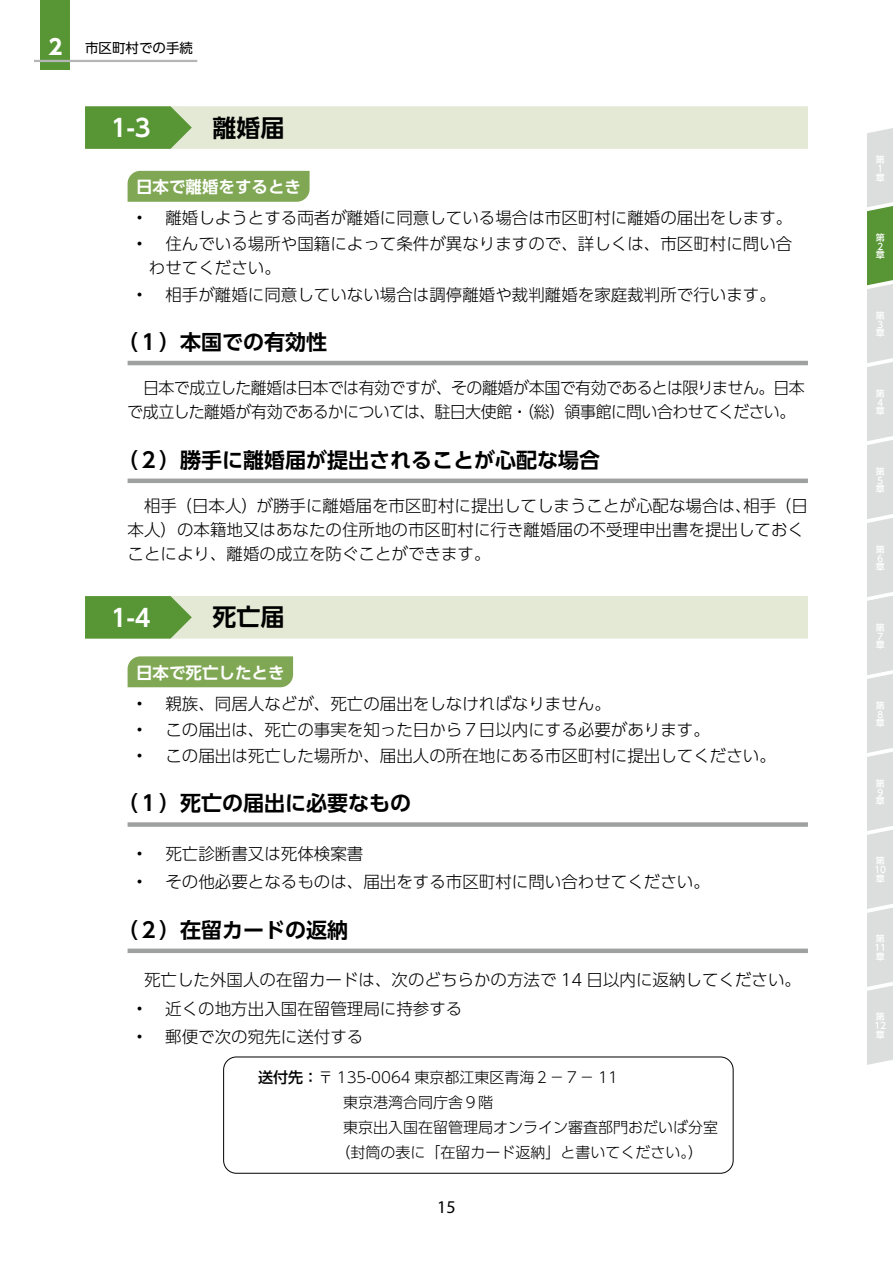
<style>
.page{position:relative;width:893px;height:1263px;background:#fff}
.page>*{position:absolute;margin:0;border:0;box-sizing:border-box;transform-origin:0 0}
.t1{font:700 24px "UD Shin Go Pro De";color:#fff}
.t2{font:700 24px "UD Shin Go Pro De";color:#000}
.t3{font:700 21px "UD Shin Go Pro De";color:#000}
.t4{font:18px "Myriad Pro";color:#000}
.t5{font:300 16.5px/26.1px "UD Shin Go Pro";color:#000}
.t6{font:300 16.5px/24px "UD Shin Go Pro";letter-spacing:-.04em;color:#000}
.t7{font:700 16.5px "UD Shin Go Pro De";color:#fff}
.t8{font:300 15px "UD Shin Go Pro";color:#000}
.t9{font:13.5px "UD Shin Go Pro";color:#000}
.t10{font:500 9px/8.7px "UD Shin Go NT Pr 6 N";color:#fff}
.s1{font-weight:700;font-size:21px;color:#fff}
.s2{font-weight:500}
</style>
<div class="page">
<div style="left:40px;top:0;width:30px;height:70px;background:#579535"></div>
<hr style="left:34px;top:60px;width:163px;height:2px;background:#b5b6b6">
<svg style="left:867px;top:128px;width:26px;height:937px;background:#d3d8d1"></svg>
<div style="left:128px;top:171px;width:182px;height:31px;background:#80a754"></div>
<hr style="left:128px;top:361px;width:680px;height:4px;background:#9fa0a0">
<div style="left:128px;top:478px;width:680px;height:5px;background:#9fa0a0"></div>
<div style="left:128px;top:656px;width:165px;height:31px;background:#80a754"></div>
<div style="left:128px;top:822px;width:680px;height:5px;background:#9fa0a0"></div>
<div style="left:128px;top:948px;width:680px;height:5px;background:#9fa0a0"></div>
<svg style="left:85px;top:106px;width:723px;height:43px;background:#d0dec0"></svg>
<svg style="left:85px;top:596px;width:723px;height:43px;background:#d0dec0"></svg>
<div style="left:223px;top:1056px;width:510px;height:117px;border:1px solid #000;border-radius:13px"></div>
<p class="t9" style="left:48px;top:37px;width:146px"><span class="s1">2</span> 市区町村での手続</p>
<h1 class="t1" style="left:111px;top:109px;width:41px">1-3</h1>
<h1 class="t2" style="left:213px;top:108px;width:73px">離婚届</h1>
<p class="t7" style="left:136px;top:173px;width:166px">日本で離婚をするとき</p>
<p class="t5" style="left:136px;top:204px;width:658px">• 　離婚しようとする両者が離婚に同意している場合は市区町村に離婚の届出をします。• 　住んでいる場所や国籍によって条件が異なりますので、詳しくは、市区町村に問い合</p>
<p class="t5" style="left:136px;top:254px;width:641px;text-indent:13px">わせてください。<br>• 　相手が離婚に同意していない場合は調停離婚や裁判離婚を家庭裁判所で行います。</p>
<p class="t3" style="left:117px;top:325px;width:212px">（１）本国での有効性</p>
<p class="t6" style="left:127px;top:375px;width:679px;text-indent:16px">日本で成立した離婚は日本では有効ですが、その離婚が本国で有効であるとは限りません。日本で成立した離婚が有効であるかについては、駐日大使館・（総）領事館に問い合わせてください。</p>
<p class="t3" style="left:117px;top:442px;width:485px">（２）勝手に離婚届が提出されることが心配な場合</p>
<p class="t5" style="left:128px;top:493px;width:682px;line-height:24px;text-indent:16px">相手（日本人）が勝手に離婚届を市区町村に提出してしまうことが心配な場合は、相手（日本人）の本籍地又はあなたの住所地の市区町村に行き離婚届の不受理申出書を提出しておくことにより、離婚の成立を防ぐことができます。</p>
<h1 class="t1" style="left:111px;top:598px;width:41px">1-4</h1>
<h1 class="t2" style="left:213px;top:598px;width:73px">死亡届</h1>
<p class="t7" style="left:136px;top:659px;width:150px">日本で死亡したとき</p>
<p class="t5" style="left:136px;top:690px;width:641px">• 　親族、同居人などが、死亡の届出をしなければなりません。<br>• 　この届出は、死亡の事実を知った日から７日以内にする必要があります。<br>• 　この届出は死亡した場所か、届出人の所在地にある市区町村に提出してください。</p>
<p class="t3" style="left:117px;top:786px;width:296px">（１）死亡の届出に必要なもの</p>
<p class="t5" style="left:136px;top:839px;width:575px;line-height:28.2px">• 　死亡診断書又は死体検案書<br>• 　その他必要となるものは、届出をする市区町村に問い合わせてください。</p>
<p class="t3" style="left:117px;top:912px;width:233px">（２）在留カードの返納</p>
<p class="t5" style="left:136px;top:965px;width:667px;line-height:28.2px;text-indent:8px">死亡した外国人の在留カードは、次のどちらかの方法で 14 日以内に返納してください。• 　近くの地方出入国在留管理局に持参する<br>• 　郵便で次の宛先に送付する</p>
<p class="t8" style="left:258px;top:1065px;width:362px"><span class="s2">送付先：</span>〒 135-0064 東京都江東区青海２－７－ 11</p>
<p class="t8" style="left:343px;top:1090px;width:151px">東京港湾合同庁舎９階</p>
<p class="t8" style="left:343px;top:1115px;width:376px">東京出入国在留管理局オンライン審査部門おだいば分室</p>
<p class="t8" style="left:336px;top:1140px;width:369px">（封筒の表に「在留カード返納」と書いてください。）</p>
<p class="t4" style="left:437px;top:1195px;width:20px">15</p>
<p class="t10" style="left:876px;top:155px;width:10px">第<br>１章</p>
<p class="t10" style="left:876px;top:233px;width:10px">第<br>２章</p>
<p class="t10" style="left:876px;top:311px;width:10px">第<br>３章</p>
<p class="t10" style="left:876px;top:389px;width:10px">第<br>４章</p>
<p class="t10" style="left:876px;top:467px;width:10px">第<br>５章</p>
<p class="t10" style="left:876px;top:545px;width:10px">第<br>６章</p>
<p class="t10" style="left:876px;top:623px;width:10px">第<br>７章</p>
<p class="t10" style="left:876px;top:701px;width:10px">第<br>８章</p>
<p class="t10" style="left:876px;top:779px;width:10px">第<br>９章</p>
<p class="t10" style="left:874px;top:856px;width:13px">第<br>10章</p>
<p class="t10" style="left:874px;top:934px;width:13px">第<br>11章</p>
<p class="t10" style="left:874px;top:1012px;width:13px">第<br>12章</p>
</div>
